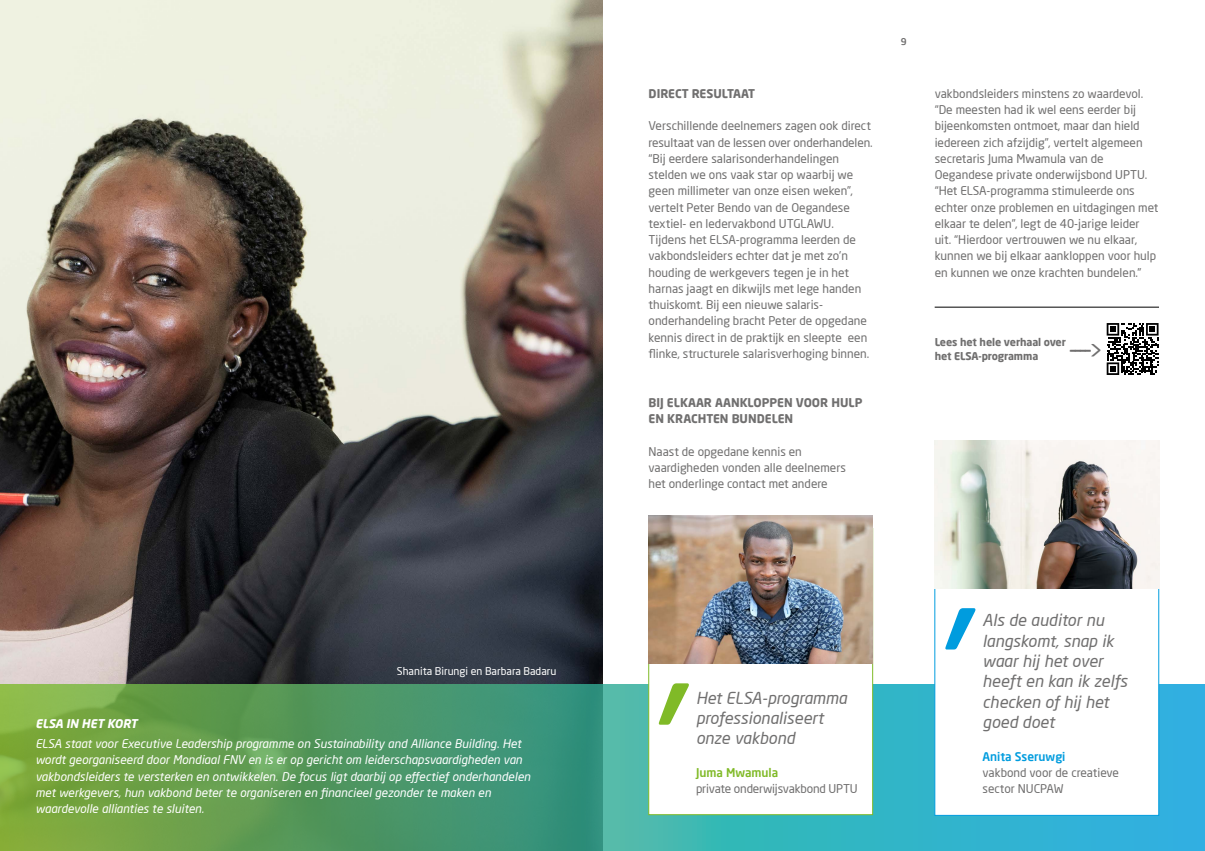
<style>
.page{position:relative;width:1205px;height:851px;background:#fff}
.page>*{position:absolute;margin:0;border:0;box-sizing:border-box;transform-origin:0 0}
.t1{font:25px "Neo Sans Pro";color:#706f6f}
.t2{font:italic 16.25px/20.2px "Neo Sans Pro";color:#706f6f}
.t3{font:11.88px/16.2px "Neo Sans Pro";color:#706f6f}
.t4{font:italic 11.88px/16.2px "Neo Sans Pro";color:#fff}
.t5{font:700 11.88px/16.2px "Neo Sans Pro";color:#706f6f}
.t6{font:italic 700 11.88px "Neo Sans Pro";color:#fff}
.t7{font:500 11.88px "Neo Sans Pro";color:#009cde}
.t8{font:500 11.88px "Neo Sans Pro";color:#80ba27}
.t9{font:700 10.62px/14.5px "Neo Sans Pro";letter-spacing:-.01em;color:#706f6f}
.t10{font:10.62px "Neo Sans Pro";color:#fff}
.t11{font:500 9.38px "Neo Sans Pro";color:#706f6f}
</style>
<div class="page">
<img style="left:0;top:0;width:602px;height:684px">
<svg style="left:0;top:684px;width:1205px;height:166px;background:#4fa27a"></svg>
<div style="left:648px;top:528px;width:225px;height:286px;background:#fff;border:1px solid #80ba27"></div>
<svg style="left:659px;top:683px;width:30px;height:41px"></svg>
<img style="left:648px;top:515px;width:225px;height:148px">
<div style="left:934px;top:462px;width:225px;height:353px;background:#fff;border:1px solid #009cde"></div>
<img style="left:934px;top:440px;width:225px;height:148px">
<svg style="left:945px;top:608px;width:30px;height:41px"></svg>
<hr style="left:934px;top:307px;width:225px;height:1px;background:#000">
<svg style="left:1106px;top:323px;width:52px;height:52px"></svg>
<p class="t10" style="left:397px;top:664px;width:161px">Shanita Birungi en Barbara Badaru</p>
<p class="t6" style="left:35px;top:715px;width:103px">ELSA IN HET KORT</p>
<p class="t4" style="left:35px;top:735px;width:496px">ELSA staat voor Executive Leadership programme on Sustainability and Alliance Building. Het wordt georganiseerd door Mondiaal FNV en is er op gericht om leiderschapsvaardigheden van vakbondsleiders te versterken en ontwikkelen. De focus ligt daarbij op effectief onderhandelen met werkgevers, hun vakbond beter te organiseren en financieel gezonder te maken en waardevolle allianties te sluiten.</p>
<p class="t5" style="left:648px;top:85px;width:108px">DIRECT RESULTAAT</p>
<p class="t3" style="left:648px;top:118px;width:226px">Verschillende deelnemers zagen ook direct resultaat van de lessen over onderhandelen. “Bij eerdere salarisonderhandelingen stelden we ons vaak star op waarbij we geen millimeter van onze eisen weken”, vertelt Peter Bendo van de Oegandese textiel- en ledervakbond UTGLAWU.<br>Tijdens het ELSA-programma leerden de vakbondsleiders echter dat je met zo’n houding de werkgevers tegen je in het harnas jaagt en dikwijls met lege handen thuiskomt. Bij een nieuwe salaris&shy;onderhandeling bracht Peter de opgedane kennis direct in de praktijk en sleepte een flinke, structurele salarisverhoging binnen.</p>
<p class="t5" style="left:648px;top:394px;width:215px">BIJ ELKAAR AANKLOPPEN VOOR HULP<br>EN KRACHTEN BUNDELEN</p>
<p class="t3" style="left:648px;top:443px;width:199px">Naast de opgedane kennis en vaardigheden vonden alle deelnemers het onderlinge contact met andere</p>
<p class="t11" style="left:901px;top:36px;width:7px">9</p>
<p class="t3" style="left:934px;top:85px;width:225px">vakbondsleiders minstens zo waardevol. “De meesten had ik wel eens eerder bij bijeenkomsten ontmoet, maar dan hield iedereen zich afzijdig”, vertelt algemeen secretaris Juma Mwamula van de Oegandese private onderwijsbond UPTU. “Het ELSA-programma stimuleerde ons echter onze problemen en uitdagingen met elkaar te delen”, legt de 40-jarige leider uit. “Hierdoor vertrouwen we nu elkaar, kunnen we bij elkaar aankloppen voor hulp en kunnen we onze krachten bundelen.”</p>
<p class="t9" style="left:934px;top:334px;width:133px">Lees het hele verhaal over het ELSA-programma</p>
<h1 class="t1" style="left:1068px;top:333px;width:36px">----&gt;</h1>
<h2 class="t2" style="left:696px;top:687px;width:153px">Het ELSA-programma professionaliseert onze vakbond</h2>
<p class="t8" style="left:696px;top:764px;width:84px">Juma Mwamula</p>
<p class="t3" style="left:696px;top:780px;width:163px">private onderwijsvakbond UPTU</p>
<h2 class="t2" style="left:982px;top:610px;width:146px">Als de auditor nu langskomt, snap ik waar hij het over heeft en kan ik zelfs checken of hij het goed doet</h2>
<p class="t7" style="left:982px;top:748px;width:84px">Anita Sseruwgi</p>
<p class="t3" style="left:982px;top:764px;width:138px">vakbond voor de creatieve sector NUCPAW</p>
</div>
